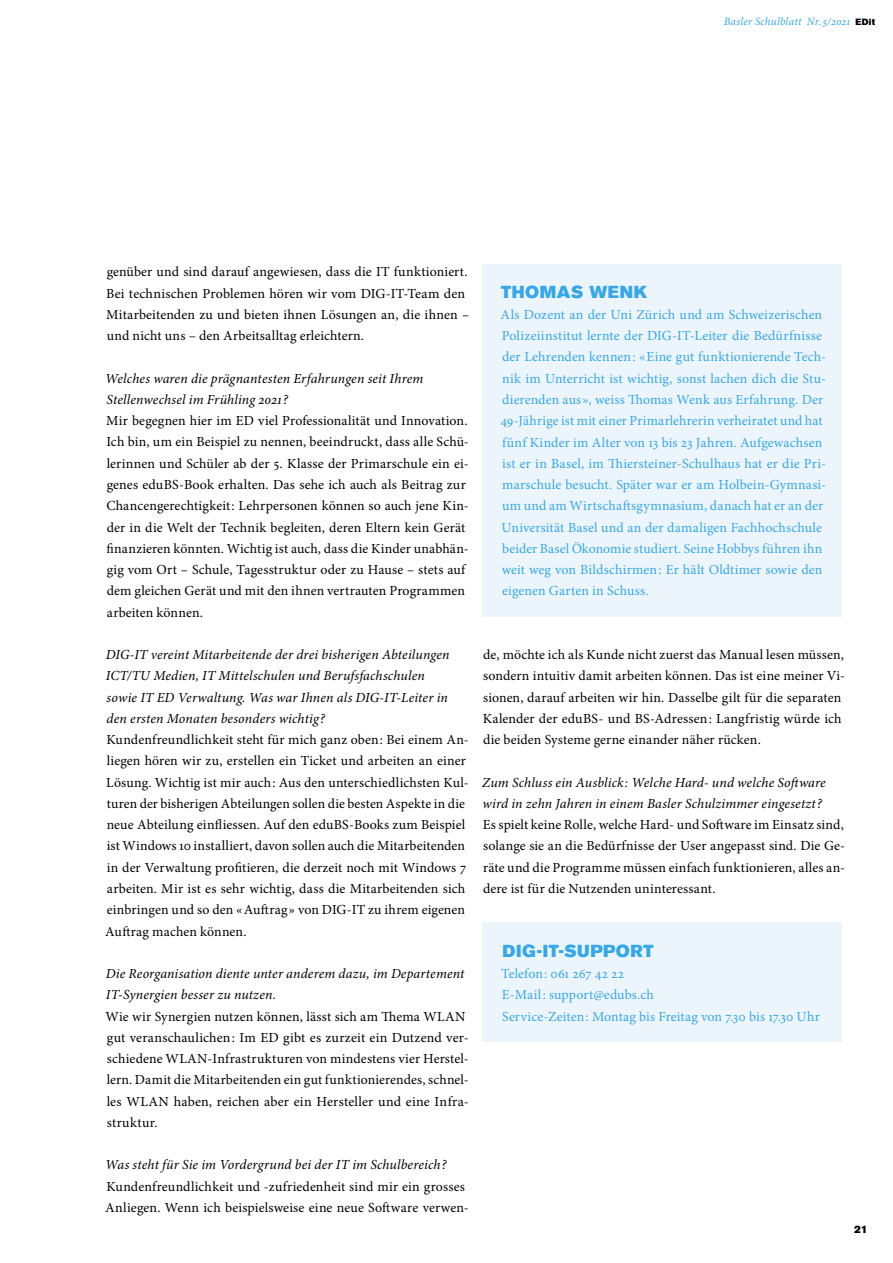
<style>
.page{position:relative;width:893px;height:1263px;background:#fff}
.page>*{position:absolute;margin:0;border:0;box-sizing:border-box;transform-origin:0 0}
.t1{font:17.25px "Akzidenz Grotesk BE Super";letter-spacing:.03em;color:#36a7e9}
.t2{font:13.8px/21.3px "Minion Pro";letter-spacing:.01em;color:#000}
.t3{font:13.8px/21.3px "Minion Pro";letter-spacing:.01em;color:#36a7e9}
.t4{font:italic 13.8px/21.3px "Minion Pro";letter-spacing:.01em;color:#000}
.t5{font:italic 11.25px "Minion Pro";letter-spacing:.015em;color:#36a7e9}
.t6{font:10.5px "Akzidenz Grotesk BE Super";color:#000}
.s1{font-family:"Akzidenz Grotesk BE Super";font-style:normal;font-size:9px;color:#000}
</style>
<div class="page">
<div style="left:483px;top:264px;width:359px;height:353px;background:#edf5fc"></div>
<div style="left:483px;top:923px;width:359px;height:119px;background:#edf5fc"></div>
<p class="t5" style="left:724px;top:14px;width:153px">Basler Schulblatt Nr.5/2021 <span class="s1">EDit</span></p>
<p class="t2" style="left:106px;top:261px;width:365px">genüber und sind darauf angewiesen, dass die IT funktioniert.<br>Bei technischen Problemen hören wir vom DIG-IT-Team den Mitarbeitenden zu und bieten ihnen Lösungen an, die ihnen – und nicht uns – den Arbeitsalltag erleichtern.</p>
<p class="t4" style="left:105px;top:368px;width:320px">Welches waren die prägnantesten Erfahrungen seit Ihrem<br>Stellenwechsel im Frühling 2021 ?</p>
<p class="t2" style="left:106px;top:410px;width:364px">Mir begegnen hier im ED viel Professionalität und Innovation.<br>Ich bin, um ein Beispiel zu nennen, beeindruckt, dass alle Schü&shy;lerinnen und Schüler ab der 5. Klasse der Primarschule ein ei&shy;genes eduBS-Book erhalten. Das sehe ich auch als Beitrag zur Chancengerechtigkeit : Lehrpersonen können so auch jene Kin&shy;der in die Welt der Technik begleiten, deren Eltern kein Gerät finanzieren könnten. Wichtig ist auch, dass die Kinder unabhän&shy;gig vom Ort – Schule, Tagesstruktur oder zu Hause – stets auf dem gleichen Gerät und mit den ihnen vertrauten Programmen arbeiten können.</p>
<p class="t4" style="left:106px;top:644px;width:345px">DIG-IT vereint Mitarbeitende der drei bisherigen Abteilungen ICT/TU Medien, IT Mittelschulen und Berufsfachschulen sowie IT ED Verwaltung. Was war Ihnen als DIG-IT-Leiter in den ersten Monaten besonders wichtig ?</p>
<p class="t2" style="left:105px;top:729px;width:365px">Kundenfreundlichkeit steht für mich ganz oben : Bei einem An&shy;liegen hören wir zu, erstellen ein Ticket und arbeiten an einer Lösung. Wichtig ist mir auch : Aus den unterschiedlichsten Kul&shy;turen der bisherigen Abteilungen sollen die besten Aspekte in die neue Abteilung einfliessen. Auf den eduBS-Books zum Beispiel ist Windows 10 installiert, davon sollen auch die Mitarbeitenden in der Verwaltung profitieren, die derzeit noch mit Windows 7 arbeiten. Mir ist es sehr wichtig, dass die Mitarbeitenden sich einbringen und so den « Auftrag » von DIG-IT zu ihrem eigenen Auftrag machen können.</p>
<p class="t4" style="left:106px;top:963px;width:360px">Die Reorganisation diente unter anderem dazu, im Departement<br>IT-Synergien besser zu nutzen.</p>
<p class="t2" style="left:106px;top:1005px;width:365px">Wie wir Synergien nutzen können, lässt sich am Thema WLAN gut veranschaulichen : Im ED gibt es zurzeit ein Dutzend ver&shy;schiedene WLAN-Infrastrukturen von mindestens vier Herstel&shy;lern. Damit die Mitarbeitenden ein gut funktionierendes, schnel&shy;les WLAN haben, reichen aber ein Hersteller und eine Infra&shy;struktur.</p>
<p class="t4" style="left:105px;top:1154px;width:343px">Was steht für Sie im Vordergrund bei der IT im Schulbereich ?</p>
<p class="t2" style="left:105px;top:1176px;width:365px">Kundenfreundlichkeit und -zufriedenheit sind mir ein grosses<br>Anliegen. Wenn ich beispielsweise eine neue Software verwen-</p>
<p class="t1" style="left:501px;top:282px;width:147px">THOMAS WENK</p>
<p class="t3" style="left:500px;top:304px;width:327px">Als Dozent an der Uni Zürich und am Schweizerischen Polizeiinstitut lernte der DIG-IT-Leiter die Bedürfnisse der Lehrenden kennen : « Eine gut funktionierende Tech&shy;nik im Unterricht ist wichtig, sonst lachen dich die Stu&shy;dierenden aus », weiss Thomas Wenk aus Erfahrung. Der 49-Jährige ist mit einer Primarlehrerin verheiratet und hat fünf Kinder im Alter von 13 bis 23 Jahren. Aufgewachsen ist er in Basel, im Thiersteiner-Schulhaus hat er die Pri&shy;marschule besucht. Später war er am Holbein-Gymnasi&shy;um und am Wirtschaftsgymnasium, danach hat er an der Universität Basel und an der damaligen Fachhochschule beider Basel Ökonomie studiert. Seine Hobbys führen ihn weit weg von Bildschirmen : Er hält Oldtimer sowie den eigenen Garten in Schuss.</p>
<p class="t2" style="left:483px;top:644px;width:364px">de, möchte ich als Kunde nicht zuerst das Manual lesen müssen, sondern intuitiv damit arbeiten können. Das ist eine meiner Vi&shy;sionen, darauf arbeiten wir hin. Dasselbe gilt für die separaten Kalender der eduBS- und BS-Adressen : Langfristig würde ich die beiden Systeme gerne einander näher rücken.</p>
<p class="t4" style="left:482px;top:772px;width:345px">Zum Schluss ein Ausblick : Welche Hard- und welche Software wird in zehn Jahren in einem Basler Schulzimmer eingesetzt ?</p>
<p class="t2" style="left:483px;top:814px;width:364px;text-align:justify">Es spielt keine Rolle, welche Hard- und Software im Einsatz sind, solange sie an die Bedürfnisse der User angepasst sind. Die Ge&shy;räte und die Programme müssen einfach funktionieren, alles an&shy;dere ist für die Nutzenden uninteressant.</p>
<p class="t1" style="left:503px;top:941px;width:152px">DIG-IT-SUPPORT</p>
<p class="t3" style="left:501px;top:963px;width:320px">Telefon : 061 267 42 22<br>E-Mail : support@edubs.ch<br>Service-Zeiten : Montag bis Freitag von 7.30 bis 17.30 Uhr</p>
<p class="t6" style="left:854px;top:1223px;width:15px">21</p>
</div>
